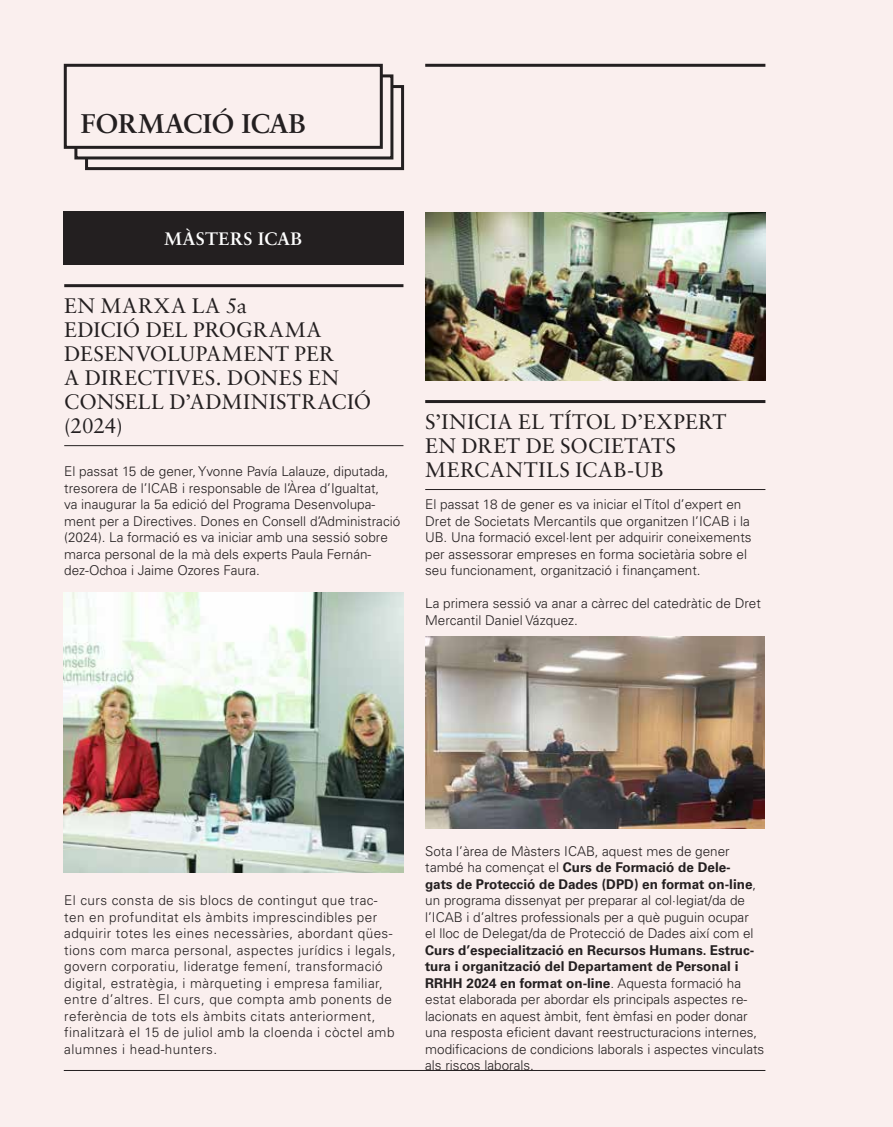
<style>
.page{position:relative;width:893px;height:1127px;background:#faefee}
.page>*{position:absolute;margin:0;border:0;box-sizing:border-box;transform-origin:0 0}
.t1{font:700 27px "Sabon LT Std";color:#231f20}
.t2{font:21px/24px "Sabon LT Std";letter-spacing:.015em;color:#231f20}
.t3{font:700 18px "Sabon LT Std";letter-spacing:.02em;color:#fff}
.t4{font:300 13.5px/16.5px "Univers LT Std";color:#231f20}
.t5{font:300 13.5px/16.5px "Univers LT Std";letter-spacing:.03em;color:#231f20}
.s1{font-weight:700}
</style>
<div class="page">
<hr style="left:425px;top:64px;width:340px;height:3px;background:#231f20">
<hr style="left:425px;top:400px;width:340px;height:3px;background:#231f20">
<hr style="left:425px;top:489px;width:340px;height:1px;background:#231f20">
<hr style="left:64px;top:1070px;width:701px;height:1px;background:#231f20">
<div style="left:85px;top:85px;width:319px;height:85px;border:3px solid #231f20"></div>
<div style="left:76px;top:76px;width:316px;height:82px;background:#faefee"></div>
<div style="left:74px;top:74px;width:319px;height:85px;border:3px solid #231f20"></div>
<div style="left:65px;top:65px;width:316px;height:82px;background:#faefee"></div>
<div style="left:64px;top:64px;width:319px;height:85px;border:3px solid #231f20"></div>
<div style="left:63px;top:212px;width:340px;height:53px;background:#231f20"></div>
<hr style="left:64px;top:284px;width:339px;height:3px;background:#231f20">
<hr style="left:64px;top:445px;width:339px;height:1px;background:#231f20">
<img style="left:64px;top:592px;width:340px;height:281px">
<img style="left:425px;top:212px;width:340px;height:169px">
<img style="left:425px;top:637px;width:339px;height:191px">
<h1 class="t1" style="left:81px;top:107px;width:227px">FORMACIÓ ICAB</h1>
<h3 class="t3" style="left:164px;top:228px;width:140px">MÀSTERS ICAB</h3>
<h2 class="t2" style="left:64px;top:293px;width:309px">EN MARXA LA 5a<br>EDICIÓ DEL PROGRAMA<br>DESENVOLUPAMENT PER<br>A DIRECTIVES. DONES EN<br>CONSELL D’ADMINISTRACIÓ (2024)</h2>
<p class="t4" style="left:64px;top:463px;width:337px">El passat 15 de gener, Yvonne Pavía Lalauze, diputada, tresorera de l’ICAB i responsable de l’Àrea d’Igualtat,<br>va inaugurar la 5a edició del Programa Desenvolupa&shy;ment per a Directives. Dones en Consell d’Administració (2024). La formació es va iniciar amb una sessió sobre marca personal de la mà dels experts Paula Fernán&shy;dez-Ochoa i Jaime Ozores Faura.</p>
<h2 class="t2" style="left:425px;top:409px;width:303px">S’INICIA EL TÍTOL D’EXPERT<br>EN DRET DE SOCIETATS<br>MERCANTILS ICAB-UB</h2>
<p class="t4" style="left:425px;top:496px;width:328px">El passat 18 de gener es va iniciar el Títol d’expert en Dret de Societats Mercantils que organitzen l’ICAB i la UB. Una formació excel·lent per adquirir coneixements per assessorar empreses en forma societària sobre el seu funcionament, organització i finançament.</p>
<p class="t4" style="left:425px;top:595px;width:337px">La primera sessió va anar a càrrec del catedràtic de Dret<br>Mercantil Daniel Vázquez.</p>
<p class="t5" style="left:64px;top:892px;width:333px">El curs consta de sis blocs de contingut que trac&shy;ten en profunditat els àmbits imprescindibles per adquirir totes les eines necessàries, abordant qües&shy;tions com marca personal, aspectes jurídics i legals, govern corporatiu, lideratge femení, transformació digital, estratègia, i màrqueting i empresa familiar, entre d’altres. El curs, que compta amb ponents de referència de tots els àmbits citats anteriorment, finalitzarà el 15 de juliol amb la cloenda i còctel amb alumnes i head-hunters.</p>
<p class="t4" style="left:425px;top:843px;width:333px">Sota l’àrea de Màsters ICAB, aquest mes de gener també ha començat el <span class="s1">Curs de Formació de Dele&shy;gats de Protecció de Dades (DPD) en format on-line</span>, un programa dissenyat per preparar al col·legiat/da de l’ICAB i d’altres professionals per a què puguin ocupar el lloc de Delegat/da de Protecció de Dades així com el</p>
<p class="t4" style="left:425px;top:942px;width:341px"><span class="s1">Curs d’especialització en Recursos Humans. Estruc&shy;tura i organització del Departament de Personal i RRHH 2024 en format on-line</span>. Aquesta formació ha estat elaborada per abordar els principals aspectes re&shy;lacionats en aquest àmbit, fent èmfasi en poder donar una resposta eficient davant reestructuracions internes, modificacions de condicions laborals i aspectes vinculats als riscos laborals.</p>
</div>
